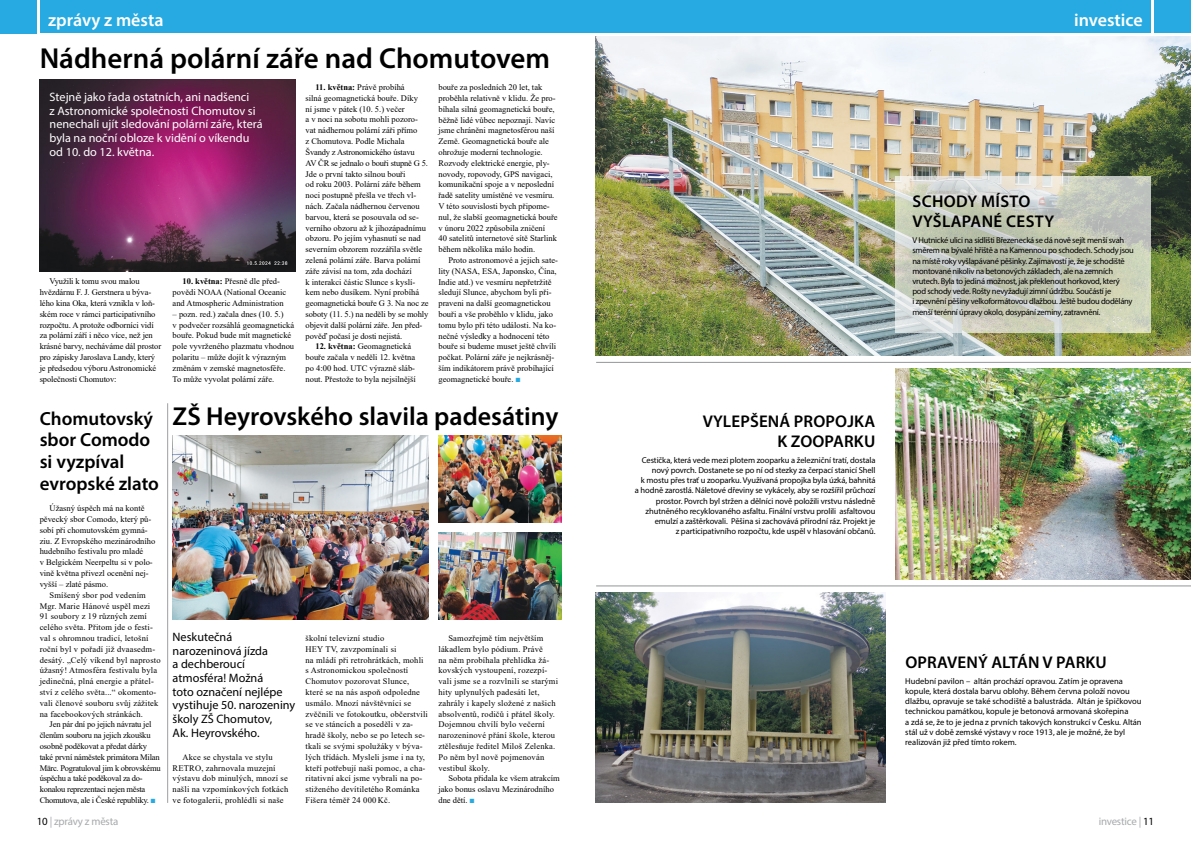
<style>
.page{position:relative;width:1191px;height:842px;background:#fff}
.page>*{position:absolute;margin:0;border:0;box-sizing:border-box;transform-origin:0 0}
.t1{font:600 29px "Myriad Pro";color:#000}
.t2{font:600 26px "Myriad Pro";color:#000}
.t3{font:600 19px/21.6px "Myriad Pro";color:#000}
.t4{font:600 18px "Myriad Pro";color:#fff}
.t5{font:600 17px/20px "Myriad Pro";letter-spacing:.01em;color:#000;text-align:center}
.t6{font:12.2px/13.7px "Myriad Pro";color:#fff}
.t7{font:12.2px/13.7px "Myriad Pro";color:#000}
.t8{font:11px "Myriad Pro";letter-spacing:-.02em;color:#a7a9ac}
.t9{font:8.5px/10.8px "Times New Roman";color:#000}
.t10{font:8.5px/10.8px "Times New Roman";letter-spacing:.02em;color:#000}
.t11{font:8.5px/10.2px "Myriad Pro";letter-spacing:-.01em;color:#000}
.t12{font:8.5px/10.2px "Myriad Pro";letter-spacing:-.03em;color:#000}
.t13{font:8.5px/10.8px "Times New Roman";letter-spacing:-.03em;color:#000}
.s1{font-weight:700}
.s2{color:#000}
</style>
<div class="page">
<div style="left:595px;top:0;width:556px;height:33px;background:#27aae1"></div>
<div style="left:40px;top:0;width:555px;height:33px;background:#27aae1"></div>
<div style="left:1154px;top:0;width:37px;height:33px;background:#27aae1"></div>
<img style="left:895px;top:369px;width:296px;height:211px">
<img style="left:595px;top:36px;width:596px;height:320px">
<div style="left:0;top:0;width:37px;height:33px;background:#27aae1"></div>
<div style="left:854px;top:134px;width:329px;height:242px;background:#000;opacity:.75"></div>
<hr style="left:596px;top:586px;width:595px;height:1px;background:#939598">
<hr style="left:596px;top:362px;width:595px;height:1px;background:#939598">
<img style="left:40px;top:79px;width:256px;height:192px">
<img style="left:595px;top:593px;width:290px;height:210px">
<img style="left:438px;top:436px;width:123px;height:86px">
<img style="left:438px;top:533px;width:123px;height:86px">
<img style="left:173px;top:436px;width:255px;height:183px">
<hr style="left:167px;top:403px;width:1px;height:400px;background:#9d9fa2">
<h3 class="t4" style="left:48px;top:8px;width:117px">zprávy z města</h3>
<h3 class="t4" style="left:1074px;top:8px;width:70px">investice</h3>
<h1 class="t1" style="left:40px;top:40px;width:512px">Nádherná polární záře nad Chomutovem</h1>
<h3 class="t6" style="left:50px;top:90px;width:214px">Stejně jako řada ostatních, ani nadšenci<br>z Astronomické společnosti Chomutov si nenechali ujít sledování polární záře, která byla na noční obloze k vidění o víkendu od 10. do 12. května.</h3>
<p class="t9" style="left:305px;top:82px;width:124px;text-indent:10px"><span class="s1">11. května:</span> Právě probíhá<br>silná geomagnetická bouře. Díky<br>ní jsme v pátek (10. 5.) večer<br>a v noci na sobotu mohli pozoro&shy;vat nádhernou polární záři přímo<br>z Chomutova. Podle Michala<br>Švandy z Astronomického ústavu<br>AV ČR se jednalo o bouři stupně G 5.<br>Jde o první takto silnou bouři<br>od roku 2003. Polární záře během noci postupně přešla ve třech vl&shy;nách. Začala nádhernou červenou barvou, která se posouvala od se&shy;verního obzoru až k jihozápadnímu obzoru. Po jejím vyhasnutí se nad severním obzorem rozzářila světle zelená polární záře. Barva polární záře závisí na tom, zda dochází<br>k interakci částic Slunce s kyslí&shy;kem nebo dusíkem. Nyní probíhá geomagnetická bouře G 3. Na noc ze soboty (11. 5.) na neděli by se mohly objevit další polární záře. Jen před&shy;pověď počasí je dosti nejistá.</p>
<p class="t9" style="left:305px;top:341px;width:112px;text-indent:10px"><span class="s1">12. května:</span> Geomagnetická bouře začala v neděli 12. května po 4:00 hod. UTC výrazně sláb&shy;nout. Přestože to byla nejsilnější</p>
<p class="t9" style="left:438px;top:82px;width:121px">bouře za posledních 20 let, tak proběhla relativně v klidu. Že pro&shy;bíhala silná geomagnetická bouře, běžně lidé vůbec nepoznají. Navíc jsme chráněni magnetosférou naší Země. Geomagnetická bouře ale ohrožuje moderní technologie.<br>Rozvody elektrické energie, ply&shy;novody, ropovody, GPS navigaci, komunikační spoje a v neposlední řadě satelity umístěné ve vesmíru.<br>V této souvislosti bych připome&shy;nul, že slabší geomagnetická bouře v únoru 2022 způsobila zničení<br>40 satelitů internetové sítě Starlink během několika málo hodin.</p>
<p class="t9" style="left:438px;top:254px;width:121px;text-indent:10px">Proto astronomové a jejich sate&shy;lity (NASA, ESA, Japonsko, Čína, Indie atd.) ve vesmíru nepřetržitě sledují Slunce, abychom byli při&shy;praveni na další geomagnetickou bouři a vše proběhlo v klidu, jako tomu bylo při této události. Na ko&shy;nečné výsledky a hodnocení této bouře si budeme muset ještě chvíli počkat. Polární záře je nejkrásněj&shy;ším indikátorem právě probíhající geomagnetické bouře.</p>
<p class="t9" style="left:40px;top:276px;width:123px;text-indent:10px">Využili k tomu svou malou hvězdárnu F. J. Gerstnera u býva&shy;lého kina Oka, která vznikla v loň&shy;ském roce v rámci participativního rozpočtu. A protože odborníci vidí za polární září i něco více, než jen krásné barvy, necháváme dál prostor pro zápisky Jaroslava Landy, který je předsedou výboru Astronomické společnosti Chomutov:</p>
<p class="t9" style="left:173px;top:276px;width:115px;text-align:center"><span class="s1">10. května:</span> Přesně dle před&shy;povědi NOAA (National Oceanic and Atmospheric Administration</p>
<p class="t9" style="left:173px;top:308px;width:123px">– pozn. red.) začala dnes (10. 5.)<br>v podvečer rozsáhlá geomagnetická bouře. Pokud bude mít magnetické pole vyvrženého plazmatu vhodnou polaritu – může dojít k výrazným změnám v zemské magnetosféře.<br>To může vyvolat polární záře.</p>
<h3 class="t3" style="left:40px;top:407px;width:121px">Chomutovský sbor Comodo si vyzpíval evropské zlato</h3>
<p class="t9" style="left:40px;top:503px;width:117px;text-indent:10px">Úžasný úspěch má na kontě pěvecký sbor Comodo, který pů&shy;sobí při chomutovském gymná&shy;ziu. Z Evropského mezinárodního hudebního festivalu pro mladé<br>v Belgickém Neerpeltu si v polo&shy;vině května přivezl ocenění nej&shy;vyšší – zlaté pásmo.</p>
<p class="t10" style="left:40px;top:589px;width:122px;text-indent:10px">Smíšený sbor pod vedením<br>Mgr. Marie Hánové uspěl mezi<br>91 soubory z 19 různých zemí celého světa. Přitom jde o festi&shy;val s ohromnou tradicí, letošní roční byl v pořadí již dvaasedm&shy;desátý. „Celý víkend byl naprosto úžasný! Atmosféra festivalu byla jedinečná, plná energie a přátel&shy;ství z celého světa...“ okomento&shy;vali členové souboru svůj zážitek na facebookových stránkách.</p>
<p class="t13" style="left:40px;top:719px;width:122px;text-indent:10px">Jen pár dní po jejich návratu jel členům souboru na jejich zkoušku osobně poděkovat a předat dárky také první náměstek primátora Milan Märc. Pogratuloval jim k obrovskému úspěchu a také poděkoval za do&shy;konalou reprezentaci nejen města Chomutova, ale i České republiky.</p>
<h2 class="t2" style="left:173px;top:400px;width:387px">ZŠ Heyrovského slavila padesátiny</h2>
<h3 class="t7" style="left:173px;top:630px;width:124px">Neskutečná narozeninová jízda<br>a dechberoucí atmosféra! Možná<br>toto označení nejlépe vystihuje 50. narozeniny školy ZŠ Chomutov,<br>Ak. Heyrovského.</h3>
<p class="t10" style="left:173px;top:751px;width:117px;text-indent:10px">Akce se chystala ve stylu<br>RETRO, zahrnovala muzejní výstavu dob minulých, mnozí se našli na vzpomínkových fotkách ve fotogalerii, prohlédli si naše</p>
<p class="t10" style="left:305px;top:632px;width:124px">školní televizní studio<br>HEY TV, zavzpomínali si<br>na mládí při retrohrátkách, mohli s Astronomickou společností<br>Chomutov pozorovat Slunce, které se na nás aspoň odpoledne usmálo. Mnozí návštěvníci se zvěčnili ve fotokoutku, občerstvili se ve stáncích a poseděli v za&shy;hradě školy, nebo se po letech se&shy;tkali se svými spolužáky v býva&shy;lých třídách. Mysleli jsme i na ty, kteří potřebují naši pomoc, a cha&shy;ritativní akcí jsme vybrali na po&shy;stiženého devítiletého Románka<br>Fišera téměř 24 000 Kč.</p>
<p class="t10" style="left:438px;top:632px;width:121px;text-indent:10px">Samozřejmě tím největším lákadlem bylo pódium. Právě<br>na něm probíhala přehlídka žá&shy;kovských vystoupení, rozezpí&shy;vali jsme se a rozvlnili se starými hity uplynulých padesáti let, zahrály i kapely složené z našich absolventů, rodičů i přátel školy.<br>Dojemnou chvílí bylo večerní narozeninové přání škole, kterou ztělesňuje ředitel Miloš Zelenka.<br>Po něm byl nově pojmenován vestibul školy.</p>
<p class="t9" style="left:438px;top:773px;width:123px;text-indent:10px">Sobota přidala ke všem atrakcím jako bonus oslavu Mezinárodního dne dětí.</p>
<h3 class="t5" style="left:912px;top:191px;width:124px">dy místo<br>vyšlapané cesty</h3>
<p class="t12" style="left:912px;top:235px;width:223px">V Hutnické ulici na sídlišti Březenecká se dá nově sejít menší svah směrem na bývalé hřiště a na Kamennou po schodech. Schody jsou na místě roky vyšlapávané pěšinky. Zajímavostí je, že je schodiště montované nikoliv na betonových základech, ale na zemních vrutech. Byla to jediná možnost, jak překlenout horkovod, který pod schody vede. Rošty nevyžadují zimní údržbu. Součástí je<br>i zpevnění pěšiny velkoformátovou dlažbou. Ještě budou dodělány menší terénní úpravy okolo, dosypání zeminy, zatravnění.</p>
<h3 class="t5" style="left:912px;top:191px;width:22px">Scho</h3>
<h3 class="t5" style="left:702px;top:411px;width:174px">Vylepšená propojka k zoo</h3>
<h3 class="t5" style="left:824px;top:431px;width:31px">parku</h3>
<p class="t11" style="left:635px;top:455px;width:242px;text-align:right">Cestička, která vede mezi plotem zooparku a železniční tratí, dostala nový povrch. Dostanete se po ní od stezky za čerpací stanicí Shell<br>k mostu přes trať u zooparku. Využívaná propojka byla úzká, bahnitá a hodně zarostlá. Náletové dřeviny se vykácely, aby se rozšířil průchozí prostor. Povrch byl stržen a dělníci nově položili vrstvu následně zhutněného recyklovaného asfaltu. Finální vrstvu prolili asfaltovou emulzí a zaštěrkovali. Pěšina si zachovává přírodní ráz. Projekt je<br>z participativního rozpočtu, kde uspěl v hlasování občanů.</p>
<h3 class="t5" style="left:905px;top:652px;width:181px">Opravený altán v parku</h3>
<p class="t11" style="left:905px;top:676px;width:238px">Hudební pavilon – altán prochází opravou. Zatím je opravena kopule, která dostala barvu oblohy. Během června položí novou dlažbu, opravuje se také schodiště a balustráda. Altán je špičkovou technickou památkou, kopule je betonová armovaná skořepina<br>a zdá se, že to je jedna z prvních takových konstrukcí v Česku. Altán stál už v době zemské výstavy v roce 1913, ale je možné, že byl realizován již před tímto rokem.</p>
<p class="t8" style="left:37px;top:814px;width:83px"><span class="s2">10</span> | zprávy z města</p>
<p class="t8" style="left:1098px;top:814px;width:57px">investice | <span class="s2">11</span></p>
</div>
